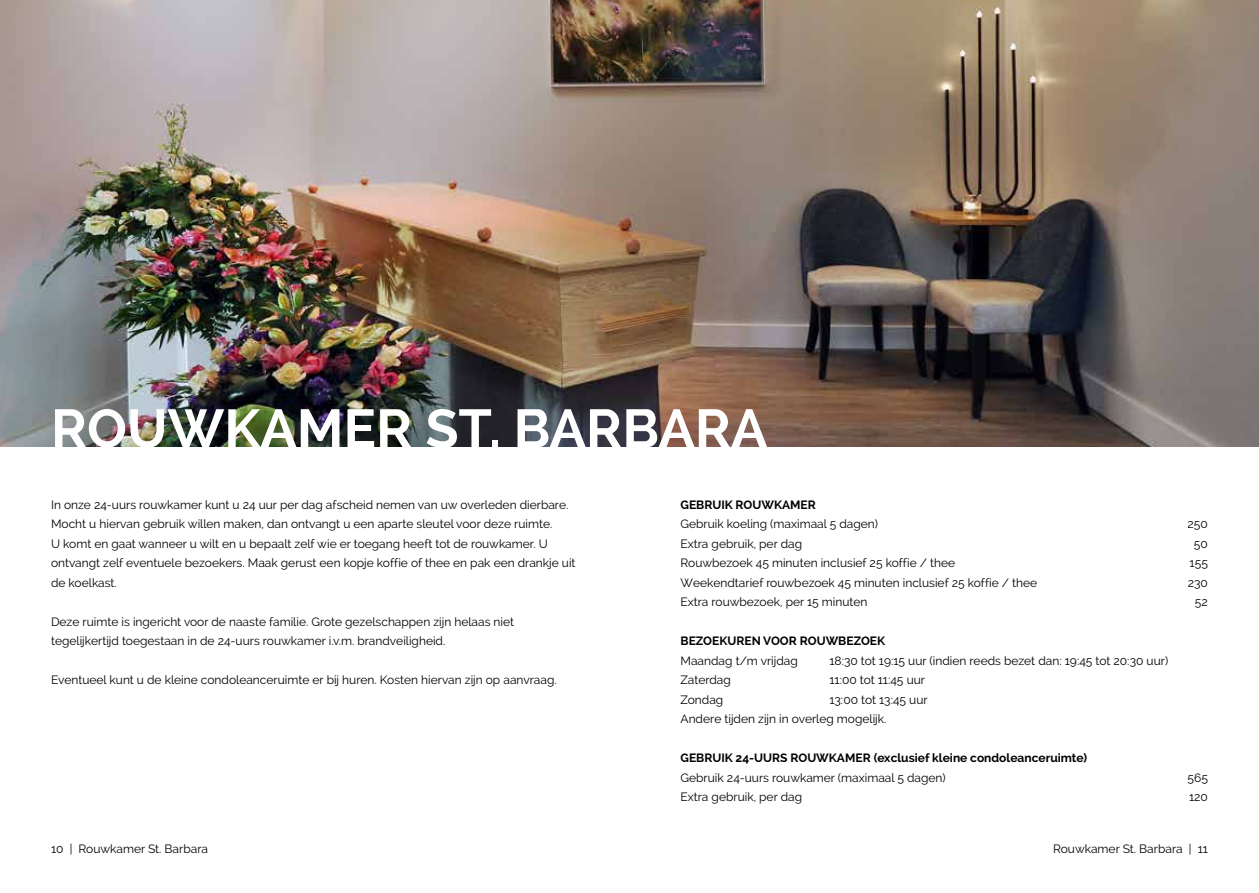
<style>
.page{position:relative;width:1259px;height:893px;background:#fff}
.page>*{position:absolute;margin:0;border:0;box-sizing:border-box;transform-origin:0 0}
.t1{font:700 54px "Raleway";color:#fff}
.t2{font:12px/19.5px "Raleway";color:#000}
.t3{font:700 12px "Raleway";color:#000}
</style>
<div class="page">
<img style="left:0;top:0;width:1259px;height:446px">
<h1 class="t1" style="left:51px;top:398px;width:718px">ROUWKAMER ST. BARBARA</h1>
<p class="t2" style="left:51px;top:495px;width:526px">In onze 24-uurs rouwkamer kunt u 24 uur per dag afscheid nemen van uw overleden dierbare.<br>Mocht u hiervan gebruik willen maken, dan ontvangt u een aparte sleutel voor deze ruimte.<br>U komt en gaat wanneer u wilt en u bepaalt zelf wie er toegang heeft tot de rouwkamer. U ontvangt zelf eventuele bezoekers. Maak gerust een kopje koffie of thee en pak een drankje uit de koelkast.</p>
<p class="t2" style="left:51px;top:612px;width:464px">Deze ruimte is ingericht voor de naaste familie. Grote gezelschappen zijn helaas niet tegelijkertijd toegestaan in de 24-uurs rouwkamer i.v.m. brandveiligheid.</p>
<p class="t2" style="left:51px;top:670px;width:507px">Eventueel kunt u de kleine condoleanceruimte er bij huren. Kosten hiervan zijn op aanvraag.</p>
<p class="t3" style="left:680px;top:498px;width:137px">GEBRUIK ROUWKAMER</p>
<p class="t2" style="left:680px;top:514px;width:199px">Gebruik koeling (maximaal 5 dagen)</p>
<p class="t2" style="left:1187px;top:514px;width:22px">250</p>
<p class="t2" style="left:680px;top:534px;width:123px">Extra gebruik, per dag</p>
<p class="t2" style="left:1194px;top:534px;width:15px">50</p>
<p class="t2" style="left:680px;top:553px;width:276px">Rouwbezoek 45 minuten inclusief 25 koffie / thee</p>
<p class="t2" style="left:1189px;top:553px;width:20px">155</p>
<p class="t2" style="left:680px;top:573px;width:358px">Weekendtarief rouwbezoek 45 minuten inclusief 25 koffie / thee</p>
<p class="t2" style="left:1187px;top:573px;width:22px">230</p>
<p class="t2" style="left:680px;top:592px;width:188px">Extra rouwbezoek, per 15 minuten</p>
<p class="t2" style="left:1195px;top:592px;width:15px">52</p>
<p class="t3" style="left:680px;top:634px;width:206px">BEZOEKUREN VOOR ROUWBEZOEK</p>
<p class="t2" style="left:680px;top:651px;width:119px">Maandag t/m vrijdag</p>
<p class="t2" style="left:829px;top:651px;width:340px">18:30 tot 19:15 uur (indien reeds bezet dan: 19:45 tot 20:30 uur)</p>
<p class="t2" style="left:680px;top:670px;width:52px">Zaterdag</p>
<p class="t2" style="left:829px;top:670px;width:97px">11:00 tot 11:45 uur</p>
<p class="t2" style="left:680px;top:690px;width:44px">Zondag</p>
<p class="t2" style="left:680px;top:690px;width:249px;text-indent:149px">13:00 tot 13:45 uur<br>Andere tijden zijn in overleg mogelijk.</p>
<p class="t3" style="left:680px;top:751px;width:408px">GEBRUIK 24-UURS ROUWKAMER (exclusief kleine condoleanceruimte)</p>
<p class="t2" style="left:680px;top:768px;width:267px">Gebruik 24-uurs rouwkamer (maximaal 5 dagen)</p>
<p class="t2" style="left:1187px;top:768px;width:22px">565</p>
<p class="t2" style="left:680px;top:787px;width:123px">Extra gebruik, per dag</p>
<p class="t2" style="left:1189px;top:787px;width:20px">120</p>
<p class="t2" style="left:51px;top:839px;width:158px">10 | Rouwkamer St. Barbara</p>
<p class="t2" style="left:1053px;top:839px;width:156px">Rouwkamer St. Barbara | 11</p>
</div>
